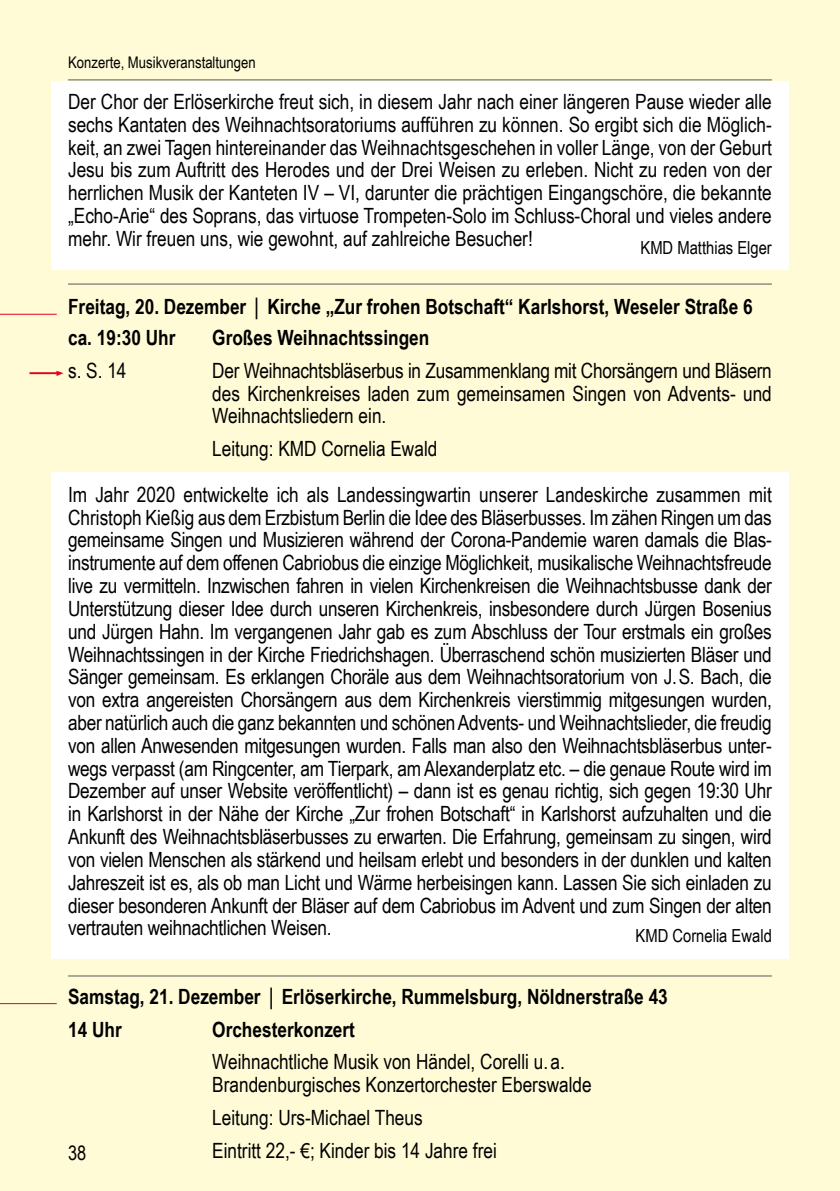
<style>
.page{position:relative;width:840px;height:1191px;background:#fff}
.page>*{position:absolute;margin:0;border:0;box-sizing:border-box;transform-origin:0 0}
.t1{font:700 24px "Helvetica";color:#e2001a}
.t2{font:21px/22.8px "Arial Narrow";color:#000;text-align:justify}
.t3{font:700 21px/30.8px "Arial Narrow";color:#000}
.t4{font:20px "Arial Narrow";color:#000}
.t5{font:18px "Arial Narrow";color:#000}
.t6{font:16px "Arial Narrow";color:#000}
.s1{font-family:"Helvetica";font-weight:400}
</style>
<div class="page">
<div style="left:0;top:0;width:839px;height:1191px;background:#fffbd7"></div>
<div style="left:51px;top:81px;width:737px;height:188px;background:#fff"></div>
<div style="left:51px;top:472px;width:737px;height:486px;background:#fff"></div>
<hr style="left:68px;top:79px;width:703px;height:1px;background:#58585a">
<hr style="left:68px;top:283px;width:703px;height:1px;background:#58585a">
<hr style="left:68px;top:975px;width:703px;height:1px;background:#58585a">
<hr style="left:0;top:314px;width:57px;height:1px;background:#e2001a">
<hr style="left:0;top:1003px;width:57px;height:1px;background:#e2001a">
<p class="t6" style="left:68px;top:51px;width:189px">Konzerte, Musikveranstaltungen</p>
<p class="t2" style="left:68px;top:89px;width:704px">Der Chor der Erlöserkirche freut sich, in diesem Jahr nach einer längeren Pause wieder alle sechs Kantaten des Weihnachtsoratoriums aufführen zu können. So ergibt sich die Möglich&shy;keit, an zwei Tagen hintereinander das Weihnachtsgeschehen in voller Länge, von der Geburt Jesu bis zum Auftritt des Herodes und der Drei Weisen zu erleben. Nicht zu reden von der herrlichen Musik der Kanteten IV – VI, darunter die prächtigen Eingangschöre, die bekannte „Echo-Arie“ des Soprans, das virtuose Trompeten-Solo im Schluss-Choral und vieles andere mehr. Wir freuen uns, wie gewohnt, auf zahlreiche Besucher!</p>
<p class="t5" style="left:640px;top:234px;width:133px">KMD Matthias Elger</p>
<p class="t3" style="left:68px;top:290px;width:685px">Freitag, 20. Dezember<span class="s1">│</span>Kirche „Zur frohen Botschaft“ Karlshorst, Weseler Straße 6 ca. 19:30 Uhr</p>
<p class="t3" style="left:212px;top:321px;width:218px">Großes Weihnachtssingen</p>
<p class="t2" style="left:68px;top:358px;width:60px">s. S. 14</p>
<p class="t2" style="left:212px;top:358px;width:560px">Der Weihnachtsbläserbus in Zusammenklang mit Chorsängern und Bläsern des Kirchenkreises laden zum gemeinsamen Singen von Advents- und Weihnachtsliedern ein.</p>
<p class="t2" style="left:68px;top:425px;width:704px;line-height:45.6px;text-indent:144px">Leitung: KMD Cornelia Ewald<br>Im Jahr 2020 entwickelte ich als Landessingwartin unserer Landeskirche zusammen mit</p>
<p class="t2" style="left:68px;top:505px;width:704px">Christoph Kießig aus dem Erzbistum Berlin die Idee des Bläserbusses. Im zähen Ringen um das gemeinsame Singen und Musizieren während der Corona-Pandemie waren damals die Blas&shy;instrumente auf dem offenen Cabriobus die einzige Möglichkeit, musikalische Weihnachtsfreude live zu vermitteln. Inzwischen fahren in vielen Kirchenkreisen die Weihnachtsbusse dank der Unterstützung dieser Idee durch unseren Kirchenkreis, insbesondere durch Jürgen Bosenius und Jürgen Hahn. Im vergangenen Jahr gab es zum Abschluss der Tour erstmals ein großes Weihnachtssingen in der Kirche Friedrichshagen. Überraschend schön musizierten Bläser und Sänger gemeinsam. Es erklangen Choräle aus dem Weihnachtsoratorium von J.S. Bach, die von extra angereisten Chorsängern aus dem Kirchenkreis vierstimmig mitgesungen wurden, aber natürlich auch die ganz bekannten und schönen Advents- und Weihnachtslieder, die freudig von allen Anwesenden mitgesungen wurden. Falls man also den Weihnachtsbläserbus unter&shy;wegs verpasst (am Ringcenter, am Tierpark, am Alexanderplatz etc. – die genaue Route wird im Dezember auf unser Website veröffentlicht) – dann ist es genau richtig, sich gegen 19:30 Uhr in Karlshorst in der Nähe der Kirche „Zur frohen Botschaft“ in Karlshorst aufzuhalten und die Ankunft des Weihnachtsbläserbusses zu erwarten. Die Erfahrung, gemeinsam zu singen, wird von vielen Menschen als stärkend und heilsam erlebt und besonders in der dunklen und kalten Jahreszeit ist es, als ob man Licht und Wärme herbeisingen kann. Lassen Sie sich einladen zu dieser besonderen Ankunft der Bläser auf dem Cabriobus im Advent und zum Singen der alten vertrauten weihnachtlichen Weisen.</p>
<p class="t1" style="left:54px;top:348px;width:35px">͢</p>
<p class="t5" style="left:635px;top:922px;width:138px">KMD Cornelia Ewald</p>
<p class="t3" style="left:68px;top:979px;width:601px;line-height:32.8px">Samstag, 21. Dezember<span class="s1">│</span>Erlöserkirche, Rummelsburg, Nöldnerstraße 43<br>14 Uhr</p>
<p class="t3" style="left:212px;top:1012px;width:144px">Orchesterkonzert</p>
<p class="t2" style="left:212px;top:1049px;width:381px">Weihnachtliche Musik von Händel, Corelli u. a.<br>Brandenburgisches Konzertorchester Eberswalde</p>
<p class="t2" style="left:212px;top:1100px;width:286px;line-height:32.8px">Leitung: Urs-Michael Theus<br>Eintritt 22,- €; Kinder bis 14 Jahre frei</p>
<p class="t4" style="left:68px;top:1138px;width:20px">38</p>
</div>
